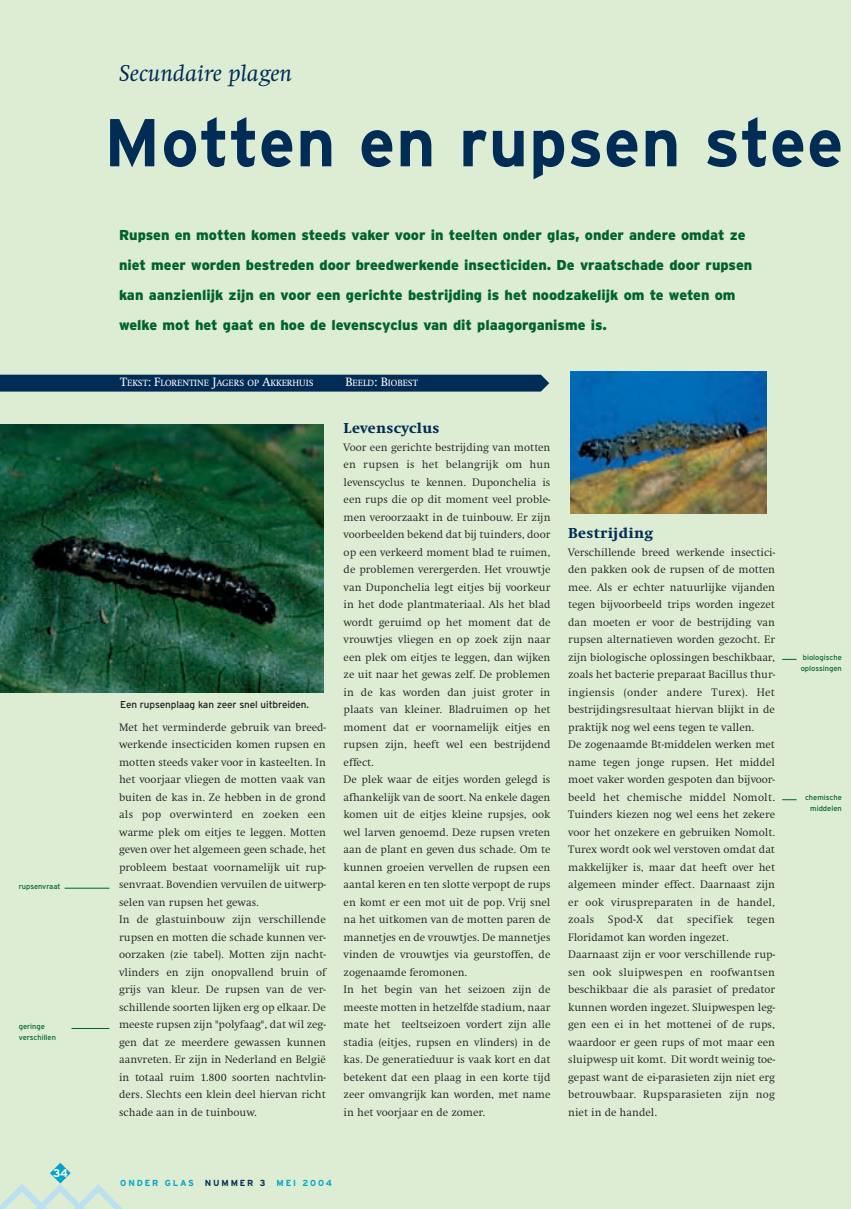
<style>
.page{position:relative;width:851px;height:1209px;background:#fff}
.page>*{position:absolute;margin:0;border:0;box-sizing:border-box;transform-origin:0 0}
.t1{font:700 67.5px "Interstate";letter-spacing:.015em;color:#002c55}
.t2{font:italic 23.75px "Swift";color:#002c55}
.t3{font:800 15px "Swift";letter-spacing:.025em;color:#002c55}
.t4{font:900 14.38px/30px "Interstate";color:#00622f}
.t5{font:300 11.25px/17.5px "Swift";color:#231f20}
.t6{font:700 11.25px "Interstate";color:#fff}
.t7{font:10px "Interstate";letter-spacing:-.015em;color:#231f20}
.t8{font:9.38px "Swift";color:#fff}
.t9{font:700 8.75px "Interstate";letter-spacing:.205em;color:#00a4ca}
.t10{font:700 8.75px "Interstate";letter-spacing:.205em;color:#002c55}
.t11{font:7.5px/11.2px "Interstate";color:#00622f}
.s1{font-size:12.5px}
</style>
<div class="page">
<div style="left:0;top:0;width:850px;height:1209px;background:#ddedd4"></div>
<svg style="left:0;top:1163px;width:122px;height:46px"></svg>
<hr style="left:71px;top:1028px;width:38px;height:1px;background:#00622f">
<svg style="left:782px;top:659px;width:14px;height:1px"></svg>
<svg style="left:782px;top:799px;width:14px;height:1px"></svg>
<hr style="left:65px;top:888px;width:44px;height:1px;background:#00622f">
<div style="left:0;top:375px;width:549px;height:17px;background:#002c55"></div>
<img style="left:0;top:425px;width:323px;height:267px">
<img style="left:570px;top:372px;width:196px;height:141px">
<p class="t11" style="left:19px;top:881px;width:43px">rupsenvraat</p>
<p class="t11" style="left:19px;top:1021px;width:39px">geringe verschillen</p>
<p class="t6" style="left:53px;top:1169px;width:17px">34</p>
<h2 class="t2" style="left:119px;top:64px;width:174px">Secundaire plagen</h2>
<h1 class="t1" style="left:104px;top:117px;width:740px">Motten en rupsen stee</h1>
<p class="t4" style="left:119px;top:221px;width:634px">Rupsen en motten komen steeds vaker voor in teelten onder glas, onder andere omdat ze niet meer worden bestreden door breedwerkende insecticiden. De vraatschade door rupsen kan aanzienlijk zijn en voor een gerichte bestrijding is het noodzakelijk om te weten om welke mot het gaat en hoe de levenscyclus van dit plaagorganisme is.</p>
<p class="t8" style="left:120px;top:380px;width:195px"><span class="s1">T</span>EKST<span class="s1">: F</span>LORENTINE <span class="s1">J</span>AGERS OP <span class="s1">A</span>KKERHUIS</p>
<p class="t8" style="left:345px;top:380px;width:74px"><span class="s1">B</span>EELD<span class="s1">: B</span>IOBEST</p>
<p class="t7" style="left:120px;top:700px;width:190px">Een rupsenplaag kan zeer snel uitbreiden.</p>
<p class="t5" style="left:119px;top:719px;width:208px">Met het verminderde gebruik van breed&shy;werkende insecticiden komen rupsen en motten steeds vaker voor in kasteelten. In het voorjaar vliegen de motten vaak van buiten de kas in. Ze hebben in de grond als pop overwinterd en zoeken een warme plek om eitjes te leggen. Motten geven over het algemeen geen schade, het probleem bestaat voornamelijk uit rup&shy;senvraat. Bovendien vervuilen de uitwerp&shy;selen van rupsen het gewas.<br>In de glastuinbouw zijn verschillende rupsen en motten die schade kunnen ver&shy;oorzaken (zie tabel). Motten zijn nacht&shy;vlinders en zijn onopvallend bruin of grijs van kleur. De rupsen van de ver&shy;schillende soorten lijken erg op elkaar. De meeste rupsen zijn "polyfaag", dat wil zeg&shy;gen dat ze meerdere gewassen kunnen aanvreten. Er zijn in Nederland en België in totaal ruim 1.800 soorten nachtvlin&shy;ders. Slechts een klein deel hiervan richt schade aan in de tuinbouw.</p>
<h3 class="t3" style="left:343px;top:422px;width:97px">Levenscyclus</h3>
<p class="t5" style="left:343px;top:439px;width:208px">Voor een gerichte bestrijding van motten en rupsen is het belangrijk om hun levenscyclus te kennen. Duponchelia is een rups die op dit moment veel proble&shy;men veroorzaakt in de tuinbouw. Er zijn voorbeelden bekend dat bij tuinders, door op een verkeerd moment blad te ruimen, de problemen verergerden. Het vrouwtje van Duponchelia legt eitjes bij voorkeur in het dode plantmateriaal. Als het blad wordt geruimd op het moment dat de vrouwtjes vliegen en op zoek zijn naar een plek om eitjes te leggen, dan wijken ze uit naar het gewas zelf. De problemen in de kas worden dan juist groter in plaats van kleiner. Bladruimen op het moment dat er voornamelijk eitjes en rupsen zijn, heeft wel een bestrijdend effect.<br>De plek waar de eitjes worden gelegd is afhankelijk van de soort. Na enkele dagen komen uit de eitjes kleine rupsjes, ook wel larven genoemd. Deze rupsen vreten aan de plant en geven dus schade. Om te kunnen groeien vervellen de rupsen een aantal keren en ten slotte verpopt de rups en komt er een mot uit de pop. Vrij snel na het uitkomen van de motten paren de mannetjes en de vrouwtjes. De mannetjes vinden de vrouwtjes via geurstoffen, de zogenaamde feromonen.<br>In het begin van het seizoen zijn de meeste motten in hetzelfde stadium, naar mate het teeltseizoen vordert zijn alle stadia (eitjes, rupsen en vlinders) in de kas. De generatieduur is vaak kort en dat betekent dat een plaag in een korte tijd zeer omvangrijk kan worden, met name in het voorjaar en de zomer.</p>
<h3 class="t3" style="left:568px;top:527px;width:87px">Bestrijding</h3>
<p class="t5" style="left:568px;top:544px;width:208px">Verschillende breed werkende insectici&shy;den pakken ook de rupsen of de motten mee. Als er echter natuurlijke vijanden tegen bijvoorbeeld trips worden ingezet dan moeten er voor de bestrijding van rupsen alternatieven worden gezocht. Er zijn biologische oplossingen beschikbaar, zoals het bacterie preparaat Bacillus thur&shy;ingiensis (onder andere Turex). Het bestrijdingsresultaat hiervan blijkt in de praktijk nog wel eens tegen te vallen.<br>De zogenaamde Bt-middelen werken met name tegen jonge rupsen. Het middel moet vaker worden gespoten dan bijvoor&shy;beeld het chemische middel Nomolt.<br>Tuinders kiezen nog wel eens het zekere voor het onzekere en gebruiken Nomolt.<br>Turex wordt ook wel verstoven omdat dat makkelijker is, maar dat heeft over het algemeen minder effect. Daarnaast zijn er ook viruspreparaten in de handel, zoals Spod-X dat specifiek tegen Floridamot kan worden ingezet.<br>Daarnaast zijn er voor verschillende rup&shy;sen ook sluipwespen en roofwantsen beschikbaar die als parasiet of predator kunnen worden ingezet. Sluipwespen leg&shy;gen een ei in het mottenei of de rups, waardoor er geen rups of mot maar een sluipwesp uit komt. Dit wordt weinig toe&shy;gepast want de ei-parasieten zijn niet erg betrouwbaar. Rupsparasieten zijn nog niet in de handel.</p>
<p class="t9" style="left:120px;top:1179px;width:75px">ONDER GLAS</p>
<p class="t10" style="left:205px;top:1179px;width:62px">NUMMER 3</p>
<p class="t9" style="left:276px;top:1179px;width:57px">MEI 2004</p>
<p class="t11" style="left:800px;top:652px;width:43px">biologische oplossingen</p>
<p class="t11" style="left:804px;top:793px;width:38px;text-align:right">chemische middelen</p>
</div>
